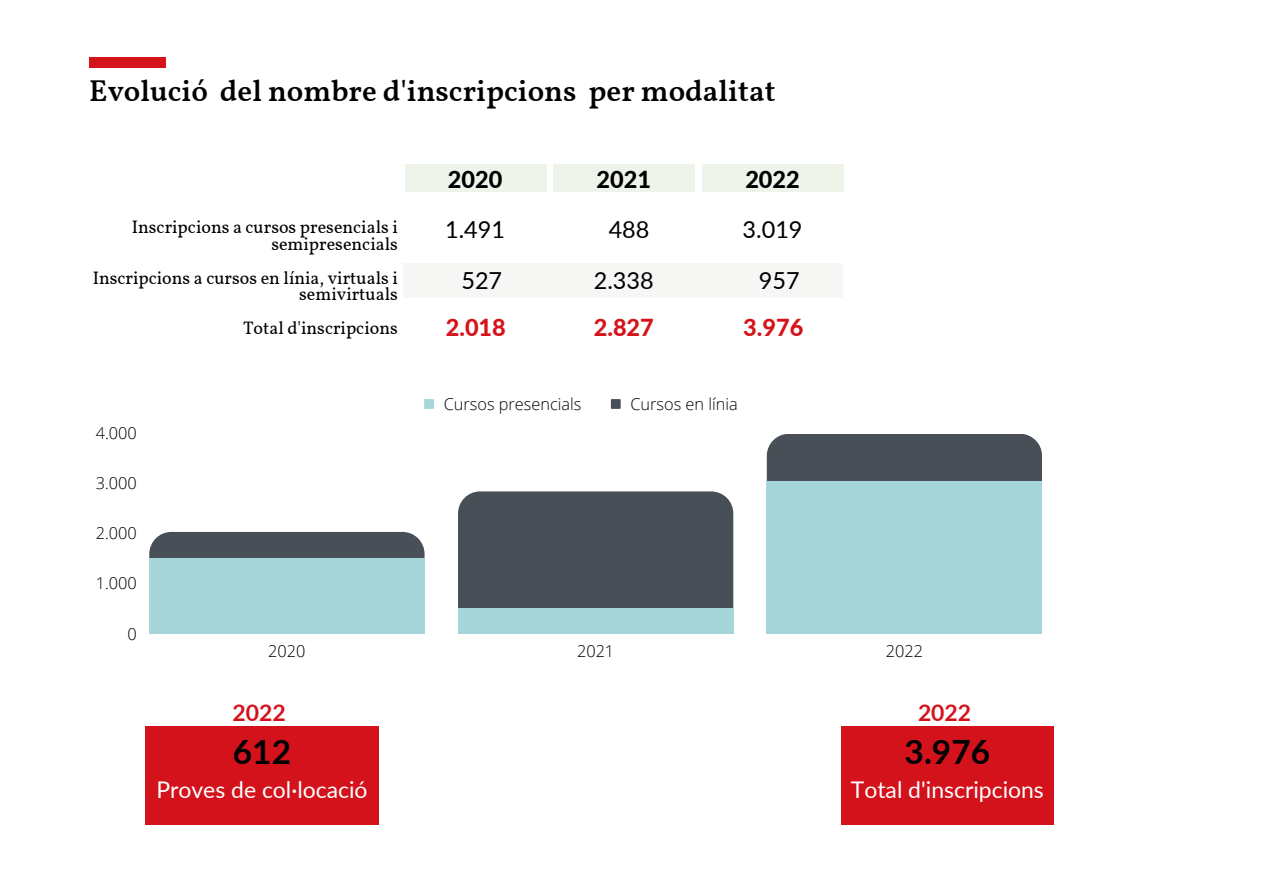
<style>
.page{position:relative;width:1263px;height:894px;background:#fff}
.page>*{position:absolute;margin:0;border:0;box-sizing:border-box;transform-origin:0 0}
.t1{font:700 33.45px "Lato";color:#000}
.t2{font:600 30px "Vollkorn";color:#000}
.t3{font:23.4px "Lato";color:#000}
.t4{font:800 23.4px "Lato";color:#d5131a}
.t5{font:800 23.4px "Lato";color:#000}
.t6{font:22.95px "Lato";color:#fff}
.t7{font:700 22.95px "Lato";color:#d4121c}
.t8{font:18px/16.8px "Vollkorn";color:#000;text-align:right}
.t9{font:300 16.35px "Open Sans";color:#000}
</style>
<div class="page">
<div style="left:89px;top:57px;width:77px;height:11px;background:#d5131a"></div>
<div style="left:424px;top:399px;width:10px;height:10px;background:#a6d6d9"></div>
<div style="left:611px;top:399px;width:10px;height:10px;background:#494f56"></div>
<svg style="left:149px;top:531px;width:276px;height:27px;background:#545a61"></svg>
<div style="left:458px;top:491px;width:275px;height:117px;background:#494f56"></div>
<div style="left:767px;top:434px;width:275px;height:47px;background:#494f56"></div>
<div style="left:149px;top:558px;width:276px;height:75px;background:#a6d6d9"></div>
<div style="left:458px;top:608px;width:275px;height:25px;background:#a6d6d9"></div>
<div style="left:767px;top:481px;width:275px;height:152px;background:#a6d6d9"></div>
<div style="left:841px;top:726px;width:213px;height:98px;background:#d4121c"></div>
<div style="left:405px;top:164px;width:141px;height:28px;background:#eff4eb"></div>
<div style="left:553px;top:164px;width:141px;height:28px;background:#eff4eb"></div>
<div style="left:703px;top:164px;width:141px;height:28px;background:#eff4eb"></div>
<div style="left:403px;top:263px;width:440px;height:35px;background:#f6f7f5"></div>
<div style="left:145px;top:726px;width:234px;height:98px;background:#d4121c"></div>
<p class="t2" style="left:89px;top:79px;width:688px">Evolució del nombre d'inscripcions per modalitat</p>
<p class="t8" style="left:132px;top:220px;width:267px">Inscripcions a cursos presencials i semipresencials</p>
<p class="t8" style="left:93px;top:270px;width:307px">Inscripcions a cursos en línia, virtuals i semivirtuals</p>
<p class="t8" style="left:243px;top:321px;width:156px">Total d'inscripcions</p>
<p class="t9" style="left:96px;top:421px;width:43px">4.000</p>
<p class="t9" style="left:96px;top:471px;width:43px">3.000</p>
<p class="t9" style="left:96px;top:521px;width:43px">2.000</p>
<p class="t9" style="left:96px;top:572px;width:43px">1.000</p>
<p class="t9" style="left:128px;top:622px;width:11px">0</p>
<p class="t5" style="left:448px;top:164px;width:56px">2020</p>
<p class="t5" style="left:597px;top:164px;width:56px">2021</p>
<p class="t5" style="left:745px;top:164px;width:56px">2022</p>
<p class="t3" style="left:445px;top:215px;width:61px">1.491</p>
<p class="t3" style="left:609px;top:215px;width:42px">488</p>
<p class="t3" style="left:743px;top:215px;width:61px">3.019</p>
<p class="t3" style="left:461px;top:266px;width:42px">527</p>
<p class="t3" style="left:594px;top:266px;width:61px">2.338</p>
<p class="t3" style="left:759px;top:266px;width:42px">957</p>
<p class="t4" style="left:446px;top:313px;width:61px">2.018</p>
<p class="t4" style="left:594px;top:313px;width:61px">2.827</p>
<p class="t4" style="left:743px;top:313px;width:61px">3.976</p>
<p class="t9" style="left:444px;top:392px;width:139px">Cursos presencials</p>
<p class="t9" style="left:630px;top:392px;width:109px">Cursos en línia</p>
<p class="t9" style="left:268px;top:639px;width:39px">2020</p>
<p class="t9" style="left:577px;top:639px;width:39px">2021</p>
<p class="t9" style="left:886px;top:639px;width:39px">2022</p>
<p class="t7" style="left:233px;top:698px;width:55px">2022</p>
<p class="t1" style="left:233px;top:730px;width:60px">612</p>
<p class="t6" style="left:156px;top:775px;width:213px">Proves de col·locació</p>
<p class="t7" style="left:918px;top:698px;width:55px">2022</p>
<p class="t1" style="left:905px;top:730px;width:87px">3.976</p>
<p class="t6" style="left:851px;top:775px;width:195px">Total d'inscripcions</p>
</div>
